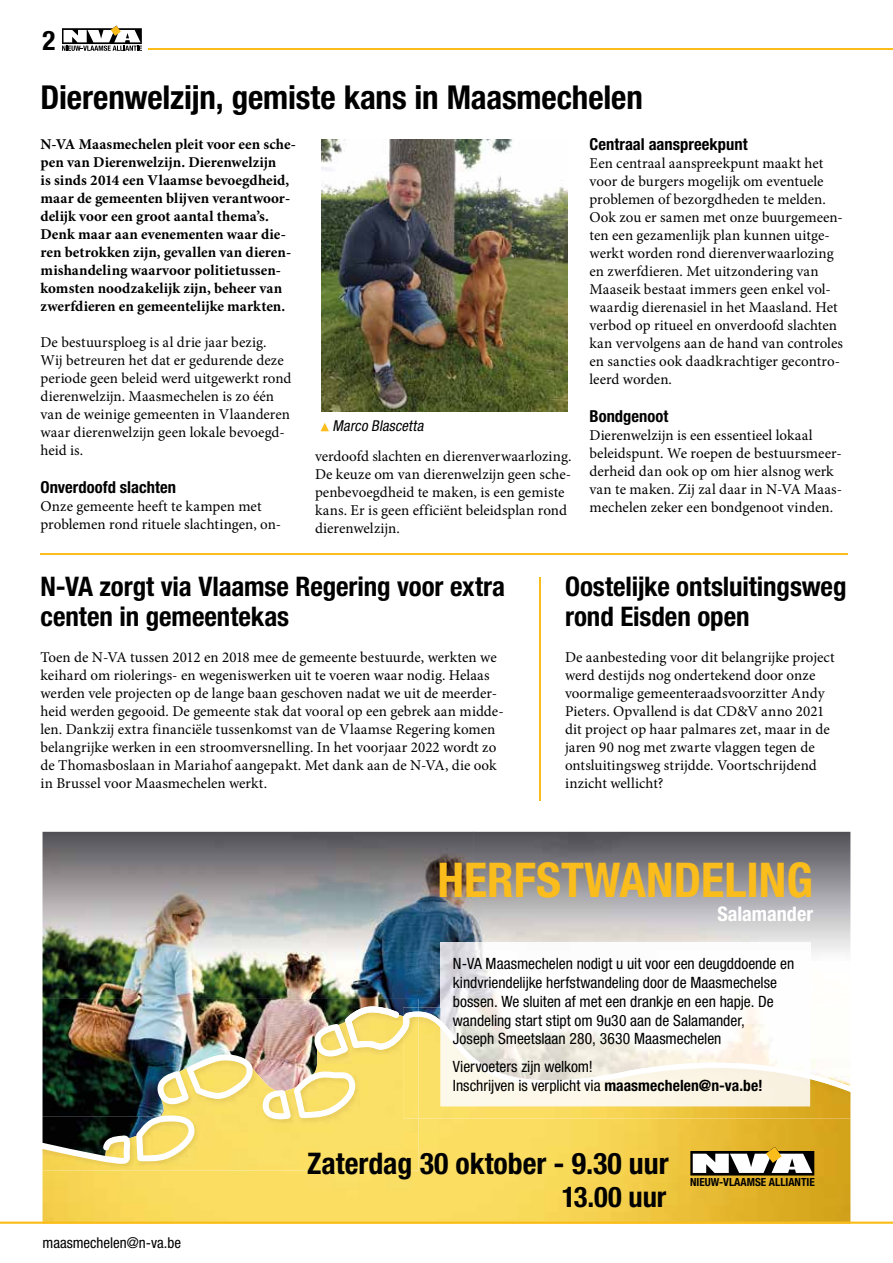
<style>
.page{position:relative;width:893px;height:1263px;background:#fff}
.page>*{position:absolute;margin:0;border:0;box-sizing:border-box;transform-origin:0 0}
.t1{font:700 condensed 48px "Helvetica Neue LT Std";color:#fbbd1b}
.t2{font:700 condensed 33px "Helvetica Neue LT Std";letter-spacing:-.005em;color:#000}
.t3{font:700 condensed 29.85px "Helvetica Neue LT Std";color:#000}
.t4{font:700 condensed 28.5px "Helvetica Neue LT Std";letter-spacing:-.005em;color:#000}
.t5{font:700 condensed 27px/30px "Helvetica Neue LT Std";letter-spacing:-.005em;color:#000}
.t6{font:700 condensed 20.1px "Helvetica Neue LT Std";color:#fff}
.t7{font:700 condensed 16.5px "Helvetica Neue LT Std";letter-spacing:.005em;color:#000}
.t8{font:condensed 15.6px/18.8px "Helvetica Neue LT Std";letter-spacing:-.005em;color:#000}
.t9{font:15px/18px "Minion Pro";color:#000}
.t10{font:700 15px/18px "Minion Pro";color:#000}
.t11{font:condensed 15px "Helvetica Neue LT Std";color:#000}
.t12{font:italic condensed 15px "Helvetica Neue LT Std";color:#000}
.t13{font:700 condensed 11.25px "Helvetica Neue LT Std";color:#000}
.s1{font-weight:700}
</style>
<div class="page">
<hr style="left:40px;top:554px;width:808px;height:1px;background:#fbbd1b">
<hr style="left:540px;top:577px;width:1px;height:223px;background:#fbbd1b">
<img style="left:850px;top:832px;width:1px;height:175px">
<img style="left:43px;top:832px;width:430px;height:173px">
<img style="left:473px;top:832px;width:377px;height:121px">
<img style="left:43px;top:1120px;width:807px;height:66px">
<img style="left:43px;top:999px;width:376px;height:13px">
<img style="left:43px;top:1012px;width:376px;height:158px">
<img style="left:43px;top:1000px;width:87px;height:164px">
<svg style="left:136px;top:1115px;width:59px;height:48px"></svg>
<img style="left:157px;top:1053px;width:97px;height:52px">
<svg style="left:690px;top:1147px;width:124px;height:28px"></svg>
<img style="left:441px;top:943px;width:369px;height:62px">
<svg style="left:263px;top:1005px;width:587px;height:115px"></svg>
<img style="left:321px;top:139px;width:246px;height:273px">
<svg style="left:320px;top:423px;width:9px;height:8px"></svg>
<svg style="left:0;top:1186px;width:893px;height:38px"></svg>
<hr style="left:149px;top:48px;width:744px;height:2px;background:#fbbd1b">
<svg style="left:62px;top:26px;width:80px;height:25px"></svg>
<h3 class="t5" style="left:43px;top:25px;width:14px">2</h3>
<h2 class="t2" style="left:40px;top:77px;width:604px">Dierenwelzijn, gemiste kans in Maasmechelen</h2>
<p class="t10" style="left:40px;top:135px;width:257px">N-VA Maasmechelen pleit voor een sche&shy;pen van Dierenwelzijn. Dierenwelzijn<br>is sinds 2014 een Vlaamse bevoegdheid, maar de gemeenten blijven verantwoor&shy;delijk voor een groot aantal thema’s.<br>Denk maar aan evenementen waar die&shy;ren betrokken zijn, gevallen van dieren&shy;mishandeling waarvoor politietussen&shy;komsten noodzakelijk zijn, beheer van zwerfdieren en gemeentelijke markten.</p>
<p class="t9" style="left:40px;top:333px;width:252px">De bestuursploeg is al drie jaar bezig.<br>Wij betreuren het dat er gedurende deze periode geen beleid werd uitgewerkt rond dierenwelzijn. Maasmechelen is zo één van de weinige gemeenten in Vlaanderen waar dierenwelzijn geen lokale bevoegd&shy;heid is.</p>
<p class="t7" style="left:40px;top:477px;width:137px">Onverdoofd slachten</p>
<p class="t9" style="left:40px;top:497px;width:242px">Onze gemeente heeft te kampen met problemen rond rituele slachtingen, on-</p>
<p class="t12" style="left:333px;top:417px;width:95px">Marco Blascetta</p>
<p class="t9" style="left:315px;top:447px;width:258px">verdoofd slachten en dierenverwaarlozing.<br>De keuze om van dierenwelzijn geen sche&shy;penbevoegdheid te maken, is een gemiste kans. Er is geen efficiënt beleidsplan rond dierenwelzijn.</p>
<p class="t7" style="left:590px;top:134px;width:160px">Centraal aanspreekpunt</p>
<p class="t9" style="left:590px;top:154px;width:255px">Een centraal aanspreekpunt maakt het voor de burgers mogelijk om eventuele problemen of bezorgdheden te melden.<br>Ook zou er samen met onze buurgemeen&shy;ten een gezamenlijk plan kunnen uitge&shy;werkt worden rond dierenverwaarlozing en zwerfdieren. Met uitzondering van Maaseik bestaat immers geen enkel vol&shy;waardig dierenasiel in het Maasland. Het verbod op ritueel en onverdoofd slachten kan vervolgens aan de hand van controles en sancties ook daadkrachtiger gecontro&shy;leerd worden.</p>
<p class="t7" style="left:590px;top:406px;width:80px">Bondgenoot</p>
<p class="t9" style="left:590px;top:426px;width:254px">Dierenwelzijn is een essentieel lokaal beleidspunt. We roepen de bestuursmeer&shy;derheid dan ook op om hier alsnog werk van te maken. Zij zal daar in N-VA Maas&shy;mechelen zeker een bondgenoot vinden.</p>
<h3 class="t5" style="left:40px;top:571px;width:466px">N-VA zorgt via Vlaamse Regering voor extra centen in gemeentekas</h3>
<p class="t9" style="left:40px;top:649px;width:465px">Toen de N-VA tussen 2012 en 2018 mee de gemeente bestuurde, werkten we keihard om riolerings- en wegeniswerken uit te voeren waar nodig. Helaas werden vele projecten op de lange baan geschoven nadat we uit de meerder&shy;heid werden gegooid. De gemeente stak dat vooral op een gebrek aan midde&shy;len. Dankzij extra financiële tussenkomst van de Vlaamse Regering komen belangrijke werken in een stroomversnelling. In het voorjaar 2022 wordt zo de Thomasboslaan in Mariahof aangepakt. Met dank aan de N-VA, die ook in Brussel voor Maasmechelen werkt.</p>
<h3 class="t5" style="left:565px;top:571px;width:283px">Oostelijke ontsluitingsweg rond Eisden open</h3>
<p class="t9" style="left:565px;top:649px;width:271px">De aanbesteding voor dit belangrijke project werd destijds nog ondertekend door onze voormalige gemeenteraadsvoorzitter Andy Pieters. Opvallend is dat CD&amp;V anno 2021 dit project op haar palmares zet, maar in de jaren 90 nog met zwarte vlaggen tegen de ontsluitingsweg strijdde. Voortschrijdend inzicht wellicht?</p>
<h1 class="t1" style="left:438px;top:850px;width:377px">HERFSTWANDELING</h1>
<h3 class="t6" style="left:717px;top:901px;width:97px">Salamander</h3>
<p class="t8" style="left:453px;top:954px;width:343px">N-VA Maasmechelen nodigt u uit voor een deugddoende en kindvriendelijke herfstwandeling door de Maasmechelse bossen. We sluiten af met een drankje en een hapje. De wandeling start stipt om 9u30 aan de Salamander,<br>Joseph Smeetslaan 280, 3630 Maasmechelen</p>
<p class="t8" style="left:453px;top:1057px;width:311px">Viervoeters zijn welkom!<br>Inschrijven is verplicht via <span class="s1">maasmechelen@n-va.be!</span></p>
<p class="t11" style="left:43px;top:1234px;width:140px">maasmechelen@n-va.be</p>
<h3 class="t3" style="left:307px;top:1145px;width:363px">Zaterdag 30 oktober - 9.30 uur</h3>
<h3 class="t4" style="left:562px;top:1179px;width:106px">13.00 uur</h3>
<p class="t13" style="left:690px;top:1175px;width:126px">NIEUW-VLAAMSE ALLIANTIE</p>
</div>
